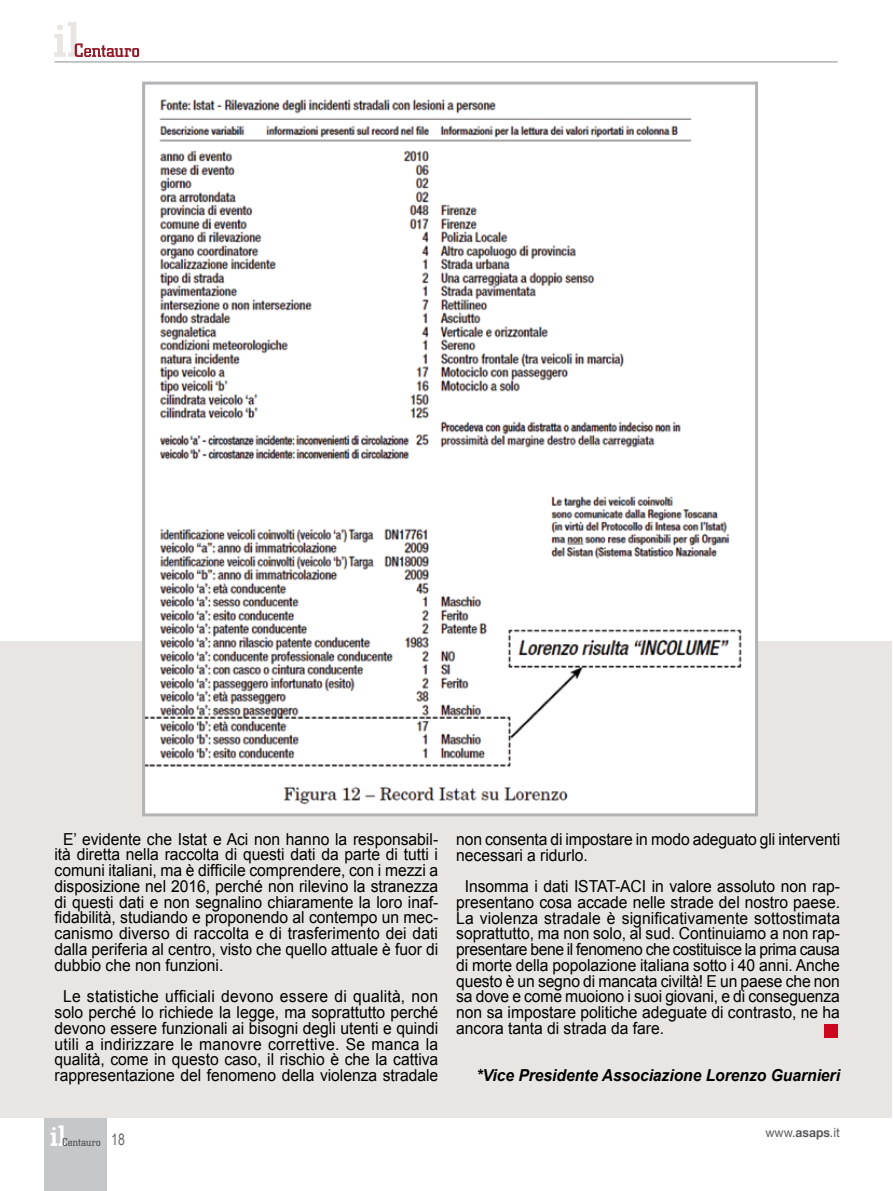
<style>
.page{position:relative;width:893px;height:1191px;background:#fff}
.page>*{position:absolute;margin:0;border:0;box-sizing:border-box;transform-origin:0 0}
.t1{font:16.5px/15.8px "Arial";letter-spacing:-.005em;color:#000;text-align:justify;scale:.95 1}
.t2{font:italic 700 16.5px "Arial";letter-spacing:-.005em;color:#000;scale:.95 1}
.t3{font:15.75px "Arial Narrow";color:#646567;scale:.95 1}
.t4{font:12.75px "Helvetica Neue";color:#58585a;scale:.95 1}
.s1{font-weight:700}
</style>
<div class="page">
<div style="left:45px;top:1118px;width:62px;height:73px;background:#c6c7c8"></div>
<svg style="left:51px;top:1125px;width:49px;height:21px"></svg>
<hr style="left:55px;top:61px;width:783px;height:2px;background:#b1b3b4">
<svg style="left:54px;top:22px;width:85px;height:35px"></svg>
<div style="left:0;top:641px;width:892px;height:476px;background:#e8e5e2"></div>
<img style="left:146px;top:99px;width:608px;height:713px">
<div style="left:142px;top:82px;width:616px;height:734px;border:3px solid #b1b3b4"></div>
<div style="left:824px;top:1024px;width:14px;height:13px;background:#cd071e"></div>
<p class="t1" style="left:55px;top:831px;width:405px;text-indent:9px">E’ evidente che Istat e Aci non hanno la responsabil&shy;ità diretta nella raccolta di questi dati da parte di tutti i comuni italiani, ma è difficile comprendere, con i mezzi a disposizione nel 2016, perché non rilevino la stranezza di questi dati e non segnalino chiaramente la loro inaf&shy;fidabilità, studiando e proponendo al contempo un mec&shy;canismo diverso di raccolta e di trasferimento dei dati dalla periferia al centro, visto che quello attuale è fuor di dubbio che non funzioni.</p>
<p class="t1" style="left:55px;top:988px;width:405px;text-align:center">Le statistiche ufficiali devono essere di qualità, non solo perché lo richiede la legge, ma soprattutto perché devono essere funzionali ai bisogni degli utenti e quindi utili a indirizzare le manovre correttive. Se manca la qualità, come in questo caso, il rischio è che la cattiva rappresentazione del fenomeno della violenza stradale</p>
<p class="t3" style="left:111px;top:1127px;width:16px">18</p>
<p class="t1" style="left:456px;top:831px;width:406px">non consenta di impostare in modo adeguato gli interventi necessari a ridurlo.</p>
<p class="t1" style="left:456px;top:878px;width:406px;text-indent:9px">Insomma i dati ISTAT-ACI in valore assoluto non rap&shy;presentano cosa accade nelle strade del nostro paese.<br>La violenza stradale è significativamente sottostimata soprattutto, ma non solo, al sud. Continuiamo a non rap&shy;presentare bene il fenomeno che costituisce la prima causa di morte della popolazione italiana sotto i 40 anni. Anche questo è un segno di mancata civiltà! E un paese che non sa dove e come muoiono i suoi giovani, e di conseguenza non sa impostare politiche adeguate di contrasto, ne ha ancora tanta di strada da fare.</p>
<p class="t2" style="left:477px;top:1064px;width:384px">*Vice Presidente Associazione Lorenzo Guarnieri</p>
<p class="t4" style="left:765px;top:1125px;width:80px">www.<span class="s1">asaps</span>.it</p>
</div>
